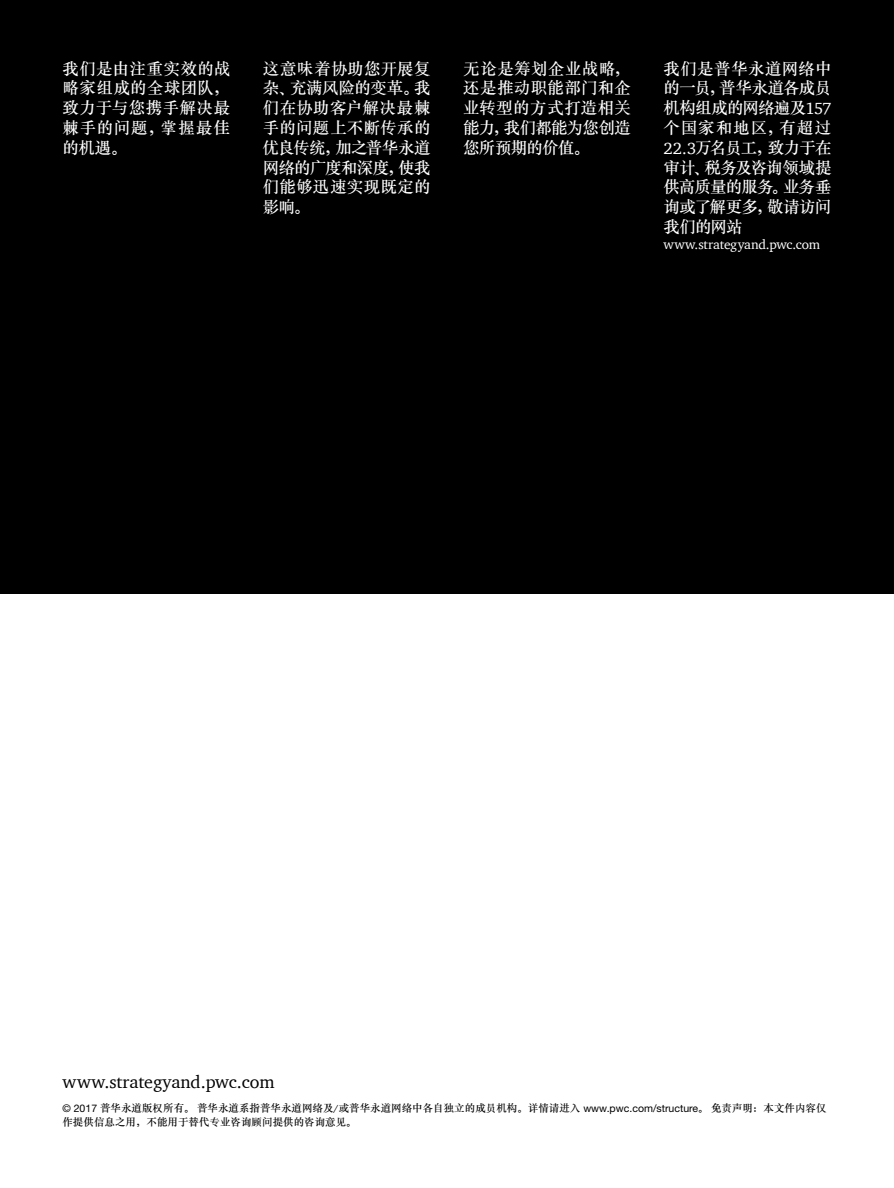
<style>
.page{position:relative;width:894px;height:1188px;background:#fff}
.page>*{position:absolute;margin:0;border:0;box-sizing:border-box;transform-origin:0 0}
.t1{font:18px "Charter ITC Com";color:#000}
.t2{font:500 16.5px/19.8px "M Sung GB";letter-spacing:-.005em;color:#fff;text-align:justify}
.t3{font:13.5px "ITC Charter Com";letter-spacing:-.01em;color:#fff}
.t4{font:500 10.5px/13.2px "M Sung GB";color:#000}
.s1{font-family:"ITC Charter Com";font-weight:400}
.s2{font-family:"Helvetica Neue LT Std";font-weight:400}
</style>
<div class="page">
<div style="left:0;top:0;width:893px;height:594px;background:#000"></div>
<p class="t2" style="left:62px;top:59px;width:169px">我们是由注重实效的战略家组成的全球团队，致力于与您携手解决最棘手的问题，掌握最佳的机遇。</p>
<p class="t2" style="left:263px;top:59px;width:169px">这意味着协助您开展复杂、充满风险的变革。我们在协助客户解决最棘手的问题上不断传承的优良传统，加之普华永道网络的广度和深度，使我们能够迅速实现既定的影响。</p>
<p class="t2" style="left:463px;top:59px;width:169px">无论是筹划企业战略，还是推动职能部门和企业转型的方式打造相关能力，我们都能为您创造您所预期的价值。</p>
<p class="t2" style="left:663px;top:59px;width:169px">我们是普华永道网络中的一员，普华永道各成员机构组成的网络遍及<span class="s1">157</span>个国家和地区，有超过<span class="s1">22.3</span>万名员工，致力于在审计、税务及咨询领域提供高质量的服务。业务垂询或了解更多，敬请访问我们的网站</p>
<p class="t3" style="left:663px;top:236px;width:158px">www.strategyand.pwc.com</p>
<p class="t1" style="left:62px;top:1071px;width:213px">www.strategyand.pwc.com</p>
<p class="t4" style="left:62px;top:1103px;width:765px"><span class="s2">© 2017</span> 普华永道版权所有。普华永道系指普华永道网络及<span class="s1">/</span>或普华永道网络中各自独立的成员机构。详情请进入 <span class="s2">www.pwc.com/structure</span>。免责声明：本文件内容仅作提供信息之用，不能用于替代专业咨询顾问提供的咨询意见。</p>
</div>
